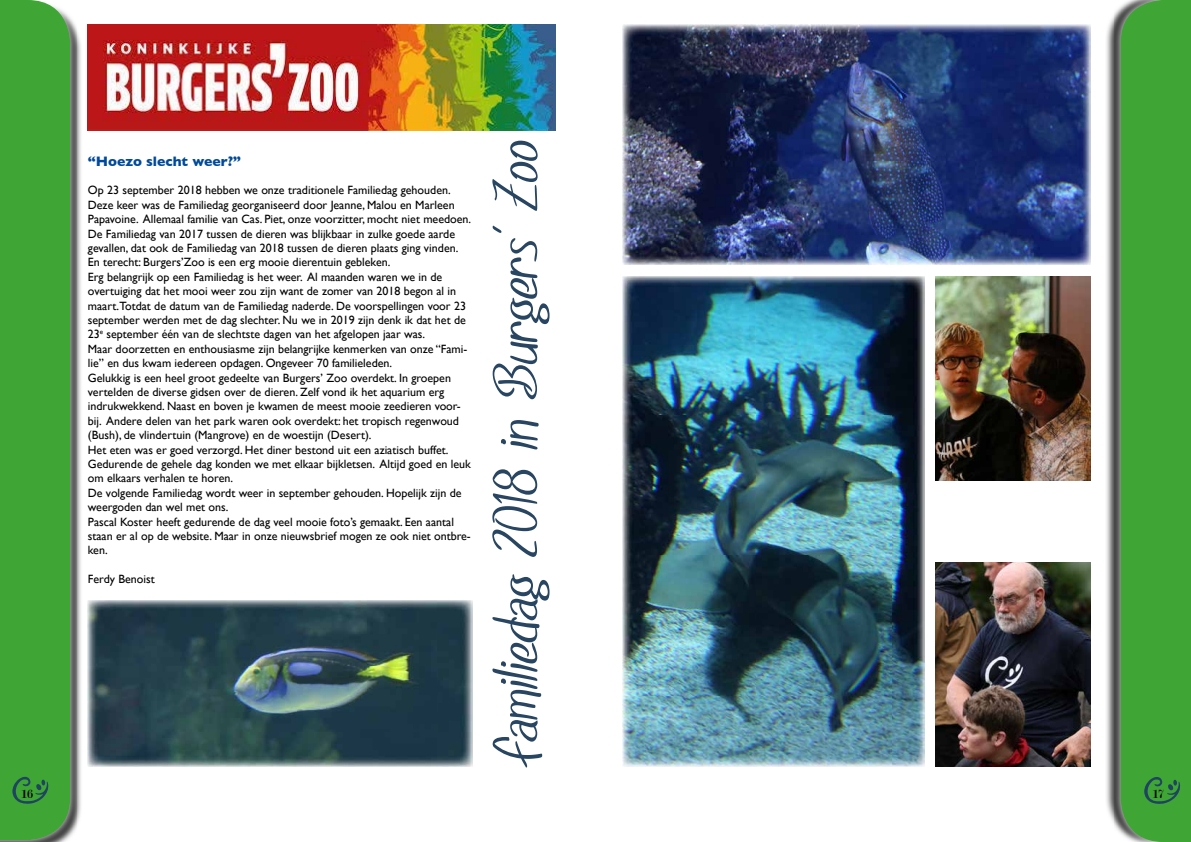
<style>
.page{position:relative;width:1191px;height:842px;background:#fff}
.page>*{position:absolute;margin:0;border:0;box-sizing:border-box;transform-origin:0 0}
.t1{font:69.7px "SF Foxboro Script";color:#284561}
.t2{font:700 14px "Gill Sans";color:#004a9b}
.t3{font:13px "Modern";color:#000}
.t4{font:12px/14.4px "Gill Sans";color:#000}
</style>
<div class="page">
<img style="left:77px;top:31px;width:4px;height:794px">
<img style="left:0;top:18px;width:77px;height:824px">
<div style="left:0;top:0;width:70px;height:840px;background:#3fa535"></div>
<svg style="left:12px;top:777px;width:37px;height:27px"></svg>
<img style="left:1106px;top:7px;width:14px;height:825px">
<div style="left:1120px;top:0;width:71px;height:842px;background:#3fa535"></div>
<svg style="left:1144px;top:777px;width:37px;height:27px"></svg>
<img style="left:88px;top:25px;width:468px;height:106px">
<img style="left:88px;top:600px;width:384px;height:166px">
<img style="left:622px;top:25px;width:468px;height:239px">
<img style="left:622px;top:276px;width:302px;height:490px">
<img style="left:935px;top:562px;width:155px;height:204px">
<img style="left:935px;top:276px;width:155px;height:204px">
<p class="t2" style="left:88px;top:150px;width:155px">“Hoezo slecht weer?”</p>
<p class="t4" style="left:88px;top:183px;width:385px">Op 23 september 2018 hebben we onze traditionele Familiedag gehouden.<br>Deze keer was de Familiedag georganiseerd door Jeanne, Malou en Marleen Papavoine. Allemaal familie van Cas. Piet, onze voorzitter, mocht niet meedoen.<br>De Familiedag van 2017 tussen de dieren was blijkbaar in zulke goede aarde gevallen, dat ook de Familiedag van 2018 tussen de dieren plaats ging vinden.<br>En terecht: Burgers’Zoo is een erg mooie dierentuin gebleken.<br>Erg belangrijk op een Familiedag is het weer. Al maanden waren we in de overtuiging dat het mooi weer zou zijn want de zomer van 2018 begon al in maart.Totdat de datum van de Familiedag naderde. De voorspellingen voor 23 september werden met de dag slechter. Nu we in 2019 zijn denk ik dat het de 23<sup>e</sup> september één van de slechtste dagen van het afgelopen jaar was.<br>Maar doorzetten en enthousiasme zijn belangrijke kenmerken van onze “Fami&shy;lie” en dus kwam iedereen opdagen. Ongeveer 70 familieleden.<br>Gelukkig is een heel groot gedeelte van Burgers’ Zoo overdekt. In groepen vertelden de diverse gidsen over de dieren. Zelf vond ik het aquarium erg indrukwekkend. Naast en boven je kwamen de meest mooie zeedieren voor&shy;bij. Andere delen van het park waren ook overdekt: het tropisch regenwoud (Bush), de vlindertuin (Mangrove) en de woestijn (Desert).<br>Het eten was er goed verzorgd. Het diner bestond uit een aziatisch buffet.<br>Gedurende de gehele dag konden we met elkaar bijkletsen. Altijd goed en leuk om elkaars verhalen te horen.<br>De volgende Familiedag wordt weer in september gehouden. Hopelijk zijn de weergoden dan wel met ons.<br>Pascal Koster heeft gedurende de dag veel mooie foto’s gemaakt. Een aantal staan er al op de website. Maar in onze nieuwsbrief mogen ze ook niet ontbre&shy;ken.</p>
<p class="t4" style="left:88px;top:572px;width:68px">Ferdy Benoist</p>
<h1 class="t1" style="left:478px;top:766px;width:627px;rotate:-90deg">Familiedag 2018 in Burgers’ Zoo</h1>
<p class="t3" style="left:21px;top:788px;width:13px">16</p>
<p class="t3" style="left:1152px;top:788px;width:13px">17</p>
</div>
